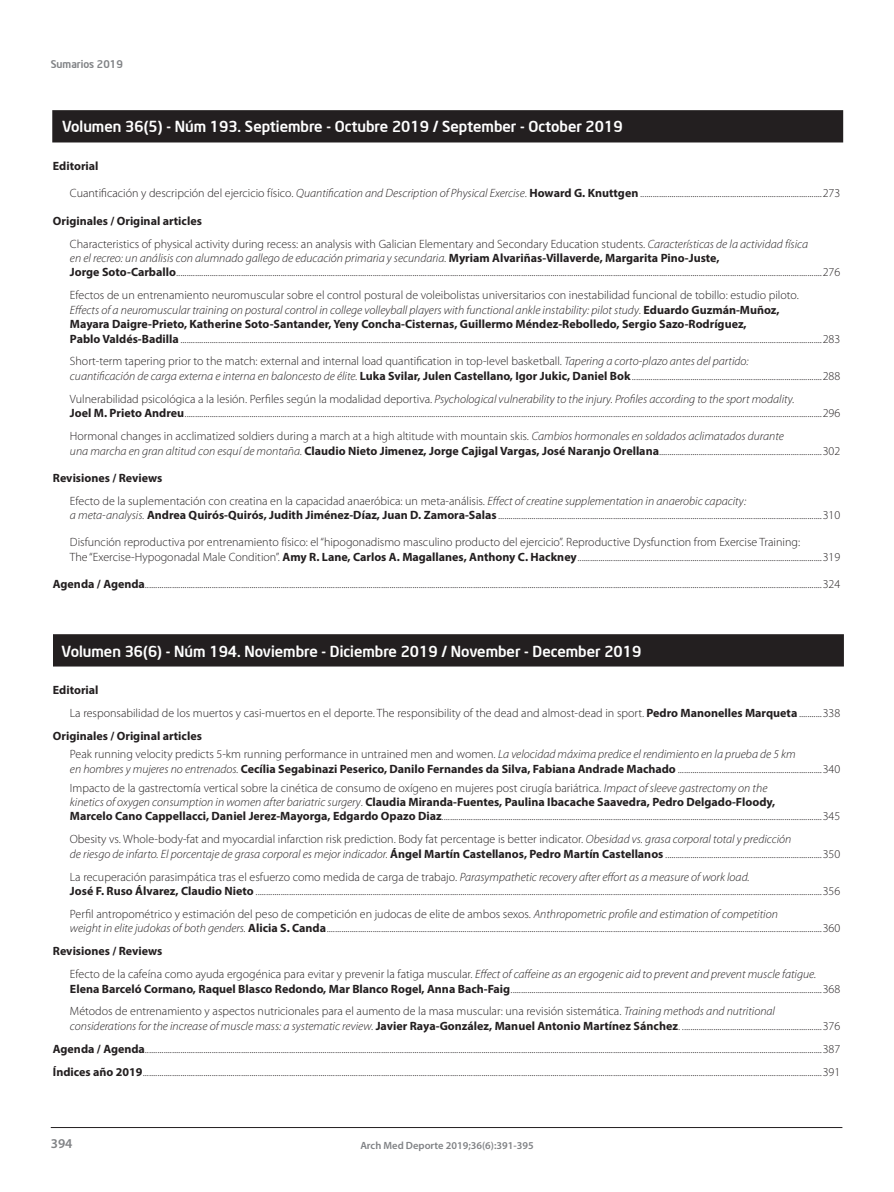
<style>
.page{position:relative;width:894px;height:1192px;background:#fff}
.page>*{position:absolute;margin:0;border:0;box-sizing:border-box;transform-origin:0 0}
.Subtítulo_2{font:500 15px "Neo Sans Intel";color:#fff}
.t1{font:600 13.5px "Myriad Pro";color:#808285}
.sumarios_año{font:300 12px/14.4px "Myriad Pro";color:#231f20}
.sumarios_año-2{font:700 12px "Myriad Pro";color:#231f20}
.t2{font:600 10.5px "Myriad Pro";color:#808285}
.t3{font:500 10.5px "Neo Sans Intel";color:#808285}
.s1{font-style:italic}
.s2{font-weight:700}
</style>
<div class="page">
<hr style="left:51px;top:1127px;width:791px;height:1px;background:#231f20">
<div style="left:53px;top:111px;width:789px;height:31px;background:#231f20"></div>
<div style="left:52px;top:110px;width:790px;height:32px;border:2px solid #231f20"></div>
<div style="left:54px;top:635px;width:788px;height:30px;background:#231f20"></div>
<div style="left:53px;top:634px;width:790px;height:32px;border:2px solid #231f20"></div>
<p class="t3" style="left:51px;top:57px;width:73px">Sumarios 2019</p>
<p class="Subtítulo_2" style="left:62px;top:117px;width:561px">Volumen 36(5) - Núm 193. Septiembre - Octubre 2019 / September - October 2019</p>
<p class="sumarios_año-2" style="left:53px;top:158px;width:47px">Editorial</p>
<p class="sumarios_año" style="left:70px;top:186px;width:771px">Cuantificación y descripción del ejercicio físico. <span class="s1">Quantification and Description of Physical Exercise</span>. <span class="s2">Howard G. Knuttgen</span> .......................................................................................273</p>
<p class="sumarios_año-2" style="left:53px;top:213px;width:150px">Originales / Original articles</p>
<p class="sumarios_año" style="left:70px;top:236px;width:771px">Characteristics of physical activity during recess: an analysis with Galician Elementary and Secondary Education students. <span class="s1">Características de la actividad física<br>en el recreo: un análisis con alumnado gallego de educación primaria y secundaria.</span> <span class="s2">Myriam Alvariñas-Villaverde, Margarita Pino-Juste,<br>Jorge Soto-Carballo</span>.....................................................................................................................................................................................................................................................................................................................276</p>
<p class="sumarios_año" style="left:70px;top:288px;width:771px">Efectos de un entrenamiento neuromuscular sobre el control postural de voleibolistas universitarios con inestabilidad funcional de tobillo: estudio piloto.<br><span class="s1">Effects of a neuromuscular training on postural control in college volleyball players with functional ankle instability: pilot study</span>. <span class="s2">Eduardo Guzmán-Muñoz,<br>Mayara Daigre-Prieto, Katherine Soto-Santander, Yeny Concha-Cisternas, Guillermo Méndez-Rebolledo, Sergio Sazo-Rodríguez,<br>Pablo Valdés-Badilla</span>...................................................................................................................................................................................................................................................................................................................283</p>
<p class="sumarios_año" style="left:70px;top:354px;width:771px">Short-term tapering prior to the match: external and internal load quantification in top-level basketball. <span class="s1">Tapering a corto-plazo antes del partido:<br>cuantificación de carga externa e interna en baloncesto de élite.</span> <span class="s2">Luka Svilar, Julen Castellano, Igor Jukic, Daniel Bok</span>...........................................................................................288</p>
<p class="sumarios_año" style="left:70px;top:391px;width:771px">Vulnerabilidad psicológica a la lesión. Perfiles según la modalidad deportiva. <span class="s1">Psychological vulnerability to the injury. Profiles according to the sport modality.<br></span><span class="s2">Joel M. Prieto Andreu</span>.................................................................................................................................................................................................................................................................................................................296</p>
<p class="sumarios_año" style="left:70px;top:429px;width:771px">Hormonal changes in acclimatized soldiers during a march at a high altitude with mountain skis. <span class="s1">Cambios hormonales en soldados aclimatados durante<br>una marcha en gran altitud con esquí de montaña.</span> <span class="s2">Claudio Nieto Jimenez, Jorge Cajigal Vargas, José Naranjo Orellana</span>..............................................................................302</p>
<p class="sumarios_año-2" style="left:53px;top:470px;width:111px">Revisiones / Reviews</p>
<p class="sumarios_año" style="left:70px;top:493px;width:771px">Efecto de la suplementación con creatina en la capacidad anaeróbica: un meta-análisis. <span class="s1">Effect of creatine supplementation in anaerobic capacity:<br>a meta-analysis.</span> <span class="s2">Andrea Quirós-Quirós, Judith Jiménez-Díaz, Juan D. Zamora-Salas</span> ...........................................................................................................................................................310</p>
<p class="sumarios_año" style="left:70px;top:535px;width:771px">Disfunción reproductiva por entrenamiento físico: el “hipogonadismo masculino producto del ejercicio”. Reproductive Dysfunction from Exercise Training:<br>The “Exercise-Hypogonadal Male Condition”. <span class="s2">Amy R. Lane, Carlos A. Magallanes, Anthony C. Hackney</span>.....................................................................................................................319</p>
<p class="sumarios_año" style="left:53px;top:576px;width:788px"><span class="s2">Agenda / Agenda</span>....................................................................................................................................................................................................................................................................................................................................324</p>
<p class="Subtítulo_2" style="left:62px;top:642px;width:581px">Volumen 36(6) - Núm 194. Noviembre - Diciembre 2019 / November - December 2019</p>
<p class="sumarios_año-2" style="left:53px;top:682px;width:47px">Editorial</p>
<p class="sumarios_año" style="left:70px;top:705px;width:771px">La responsabilidad de los muertos y casi-muertos en el deporte. The responsibility of the dead and almost-dead in sport. <span class="s2">Pedro Manonelles Marqueta</span> ...........338</p>
<p class="sumarios_año-2" style="left:53px;top:728px;width:150px">Originales / Original articles</p>
<p class="sumarios_año" style="left:70px;top:747px;width:771px">Peak running velocity predicts 5-km running performance in untrained men and women. <span class="s1">La velocidad máxima predice el rendimiento en la prueba de 5 km<br>en hombres y mujeres no entrenados.</span> <span class="s2">Cecília Segabinazi Peserico, Danilo Fernandes da Silva, Fabiana Andrade Machado</span> .....................................................................340</p>
<p class="sumarios_año" style="left:70px;top:780px;width:771px">Impacto de la gastrectomía vertical sobre la cinética de consumo de oxígeno en mujeres post cirugía bariátrica. <span class="s1">Impact of sleeve gastrectomy on the<br>kinetics of oxygen consumption in women after bariatric surgery</span>. <span class="s2">Claudia Miranda-Fuentes, Paulina Ibacache Saavedra, Pedro Delgado-Floody,<br>Marcelo Cano Cappellacci, Daniel Jerez-Mayorga, Edgardo Opazo Diaz</span>......................................................................................................................................................................................345</p>
<p class="sumarios_año" style="left:70px;top:831px;width:771px">Obesity vs. Whole-body-fat and myocardial infarction risk prediction. Body fat percentage is better indicator. <span class="s1">Obesidad vs. grasa corporal total y predicción<br>de riesgo de infarto. El porcentaje de grasa corporal es mejor indicador.</span> <span class="s2">Ángel Martín Castellanos, Pedro Martín Castellanos</span> ...........................................................................350</p>
<p class="sumarios_año" style="left:70px;top:869px;width:771px">La recuperación parasimpática tras el esfuerzo como medida de carga de trabajo. <span class="s1">Parasympathetic recovery after effort as a measure of work load.<br></span><span class="s2">José F. Ruso Álvarez, Claudio Nieto</span> ...............................................................................................................................................................................................................................................................................356</p>
<p class="sumarios_año" style="left:70px;top:906px;width:771px">Perfil antropométrico y estimación del peso de competición en judocas de elite de ambos sexos. <span class="s1">Anthropometric profile and estimation of competition<br>weight in elite judokas of both genders.</span> <span class="s2">Alicia S. Canda</span>.............................................................................................................................................................................................................................................360</p>
<p class="sumarios_año-2" style="left:53px;top:943px;width:111px">Revisiones / Reviews</p>
<p class="sumarios_año" style="left:70px;top:966px;width:771px">Efecto de la cafeína como ayuda ergogénica para evitar y prevenir la fatiga muscular. <span class="s1">Effect of caffeine as an ergogenic aid to prevent and prevent muscle fatigue.<br></span><span class="s2">Elena Barceló Cormano, Raquel Blasco Redondo, Mar Blanco Rogel, Anna Bach-Faig</span>.....................................................................................................................................................368</p>
<p class="sumarios_año" style="left:70px;top:1004px;width:771px">Métodos de entrenamiento y aspectos nutricionales para el aumento de la masa muscular: una revisión sistemática. <span class="s1">Training methods and nutritional considerations for the increase of muscle mass: a systematic review.</span> <span class="s2">Javier Raya-González, Manuel Antonio Martínez Sánchez</span>. ...................................................................376</p>
<p class="sumarios_año" style="left:53px;top:1041px;width:788px"><span class="s2">Agenda / Agenda</span>....................................................................................................................................................................................................................................................................................................................................387</p>
<p class="sumarios_año" style="left:53px;top:1064px;width:788px"><span class="s2">Índices año 2019</span>.....................................................................................................................................................................................................................................................................................................................................391</p>
<p class="t1" style="left:51px;top:1134px;width:23px">394</p>
<p class="t2" style="left:360px;top:1138px;width:175px">Arch Med Deporte 2019;36(6):391-395</p>
</div>
